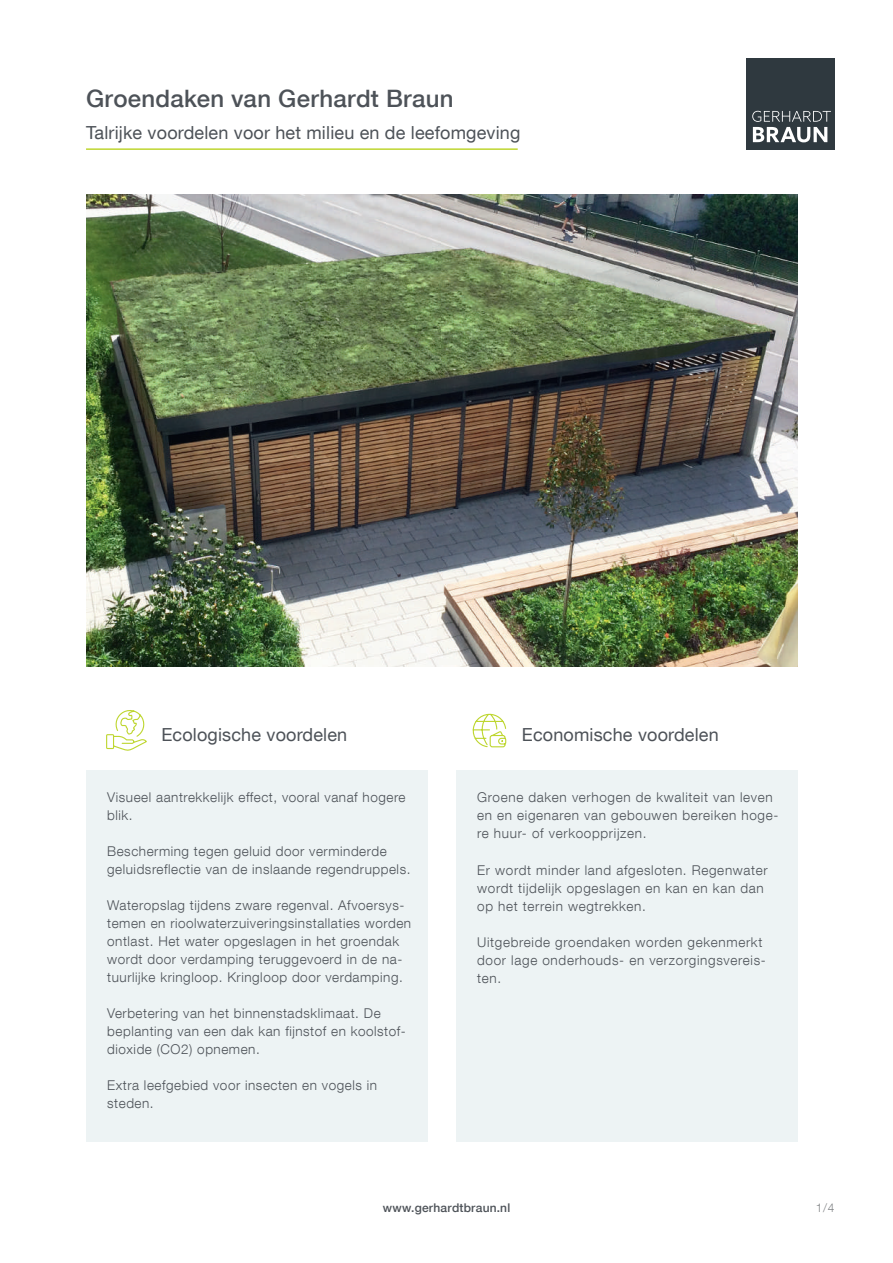
<style>
.page{position:relative;width:893px;height:1263px;background:#fff}
.page>*{position:absolute;margin:0;border:0;box-sizing:border-box;transform-origin:0 0}
.t1{font:500 24px "Helvetica Neue LT Com";letter-spacing:.015em;color:#4d5258}
.t2{font:18px "Helvetica Neue LT Com";letter-spacing:.01em;color:#4d5258}
.t3{font:300 13.5px/18px "Helvetica Neue LT Com";letter-spacing:.04em;color:#4d5258}
.t4{font:500 12px "Helvetica Neue LT Com";letter-spacing:.02em;color:#4d5258}
.t5{font:300 12px "Helvetica Neue LT Com";color:#808285}
</style>
<div class="page">
<div style="left:86px;top:770px;width:342px;height:371px;background:#edf3f4"></div>
<div style="left:456px;top:770px;width:342px;height:371px;background:#edf3f4"></div>
<img style="left:86px;top:195px;width:712px;height:472px">
<svg style="left:106px;top:710px;width:41px;height:41px"></svg>
<svg style="left:472px;top:713px;width:35px;height:35px"></svg>
<div style="left:746px;top:58px;width:88px;height:91px;background:#2f393f"></div>
<svg style="left:752px;top:111px;width:79px;height:31px"></svg>
<hr style="left:86px;top:148px;width:432px;height:2px;background:#bed630">
<h1 class="t1" style="left:86px;top:84px;width:369px">Groendaken van Gerhardt Braun</h1>
<h2 class="t2" style="left:86px;top:121px;width:436px">Talrijke voordelen voor het milieu en de leefomgeving</h2>
<h2 class="t2" style="left:161px;top:724px;width:187px">Ecologische voordelen</h2>
<h2 class="t2" style="left:522px;top:724px;width:198px">Economische voordelen</h2>
<p class="t3" style="left:107px;top:788px;width:300px">Visueel aantrekkelijk effect, vooral vanaf hogere blik.</p>
<p class="t3" style="left:107px;top:842px;width:305px">Bescherming tegen geluid door verminderde geluidsreflectie van de inslaande regendruppels.</p>
<p class="t3" style="left:107px;top:896px;width:305px">Wateropslag tijdens zware regenval. Afvoersys&shy;temen en rioolwaterzuiveringsinstallaties worden ontlast. Het water opgeslagen in het groendak wordt door verdamping teruggevoerd in de na&shy;tuurlijke kringloop. Kringloop door verdamping.</p>
<p class="t3" style="left:107px;top:1004px;width:300px">Verbetering van het binnenstadsklimaat. De beplanting van een dak kan fijnstof en koolstof&shy;dioxide (CO2) opnemen.</p>
<p class="t3" style="left:107px;top:1076px;width:271px">Extra leefgebied voor insecten en vogels in steden.</p>
<p class="t3" style="left:477px;top:788px;width:303px">Groene daken verhogen de kwaliteit van leven en en eigenaren van gebouwen bereiken hoge&shy;re huur- of verkoopprijzen.</p>
<p class="t3" style="left:477px;top:860px;width:292px">Er wordt minder land afgesloten. Regenwater wordt tijdelijk opgeslagen en kan en kan dan op het terrein wegtrekken.</p>
<p class="t3" style="left:477px;top:932px;width:290px">Uitgebreide groendaken worden gekenmerkt door lage onderhouds- en verzorgingsvereis&shy;ten.</p>
<p class="t4" style="left:383px;top:1200px;width:129px">www.gerhardtbraun.nl</p>
<p class="t5" style="left:816px;top:1200px;width:20px">1/4</p>
</div>
